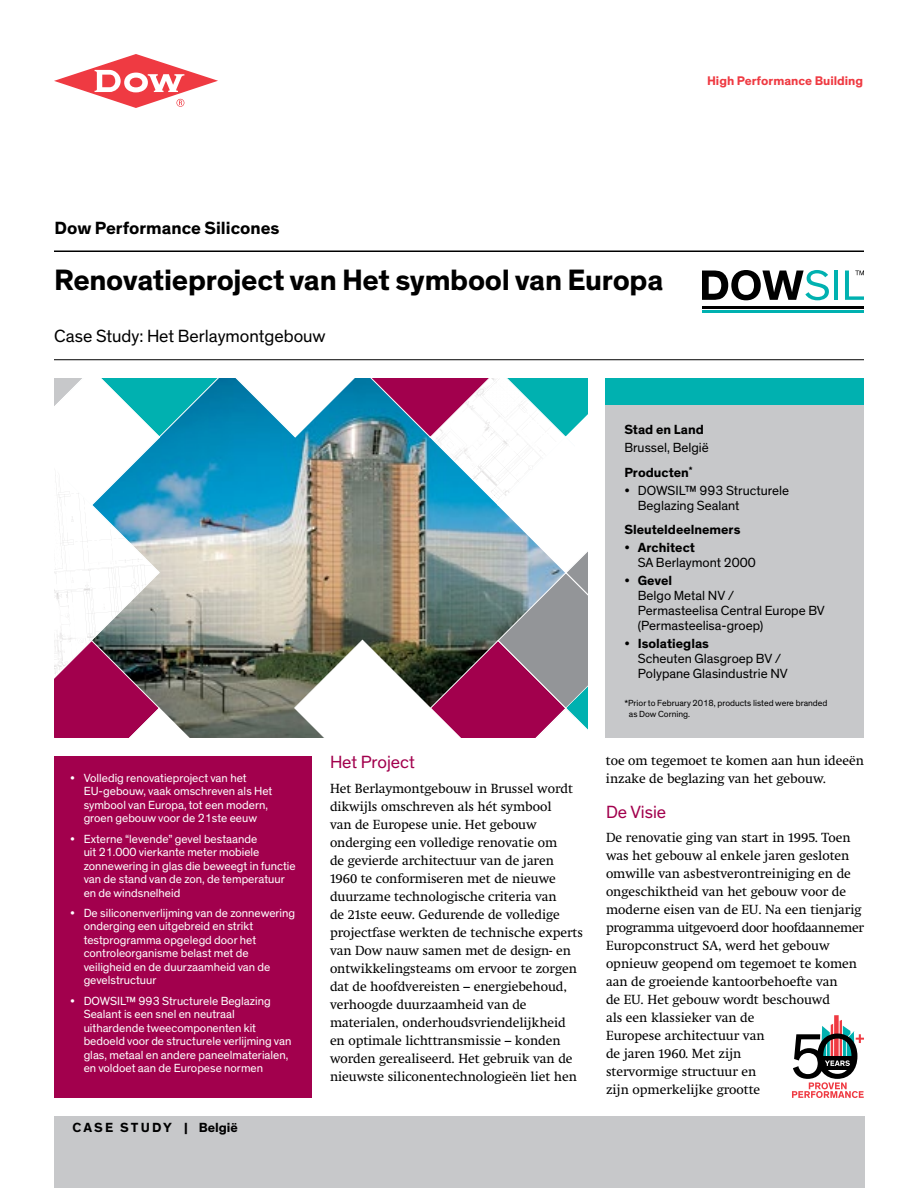
<style>
.page{position:relative;width:918px;height:1188px;background:#fff}
.page>*{position:absolute;margin:0;border:0;box-sizing:border-box;transform-origin:0 0}
.t1{font:700 30px "Dow Corporate";letter-spacing:-.01em;color:#000}
.t2{font:18px "Dow Corporate";color:#000}
.t3{font:700 18px "Dow Corporate";color:#000}
.t4{font:18px "Dow Corporate";color:#a2004d}
.t5{font:13.5px/18px "Swift Neue LT Pro";color:#000}
.t6{font:13.5px/15px "Dow Corporate";color:#000}
.t7{font:700 13.5px "Dow Corporate";color:#000}
.t8{font:700 13.5px "Dow Corporate";letter-spacing:.13em;color:#000}
.t9{font:700 12.75px "Dow Corporate";color:#ef3a42}
.t10{font:12px/13.5px "Dow Corporate";color:#fff}
.t11{font:9px/10.5px "Dow Corporate";color:#000}
.s1{font-weight:700}
</style>
<div class="page">
<div style="left:54px;top:1116px;width:810px;height:72px;background:#c7c8ca"></div>
<hr style="left:54px;top:359px;width:810px;height:1px;background:#000">
<hr style="left:54px;top:250px;width:810px;height:2px;background:#000">
<svg style="left:54px;top:54px;width:164px;height:54px"></svg>
<svg style="left:702px;top:270px;width:127px;height:30px"></svg>
<hr style="left:834px;top:271px;width:4px;height:29px;background:#00b1b0">
<svg style="left:845px;top:271px;width:19px;height:29px"></svg>
<hr style="left:702px;top:306px;width:162px;height:3px;background:#000">
<hr style="left:702px;top:310px;width:162px;height:3px;background:#00b1b0">
<div style="left:606px;top:396px;width:258px;height:342px;background:#c7c8ca"></div>
<div style="left:606px;top:378px;width:258px;height:27px;background:#00b1b0"></div>
<div style="left:54px;top:756px;width:258px;height:342px;background:#a2004d"></div>
<div style="left:834px;top:1015px;width:5px;height:46px;background:#ef3a42"></div>
<svg style="left:792px;top:1020px;width:72px;height:78px"></svg>
<img style="left:54px;top:378px;width:534px;height:360px">
<p class="t9" style="left:707px;top:73px;width:158px">High Performance Building</p>
<h2 class="t3" style="left:54px;top:217px;width:227px">Dow Performance Silicones</h2>
<h1 class="t1" style="left:54px;top:262px;width:611px">Renovatieproject van Het symbool van Europa</h1>
<h2 class="t2" style="left:54px;top:326px;width:273px">Case Study: Het Berlaymontgebouw</h2>
<p class="t10" style="left:84px;top:771px;width:190px;text-indent:-14px">• Volledig renovatieproject van het EU-gebouw, vaak omschreven als Het symbool van Europa, tot een modern, groen gebouw voor de 21ste eeuw</p>
<p class="t10" style="left:84px;top:832px;width:214px;text-indent:-14px">• Externe “levende” gevel bestaande<br>uit 21.000 vierkante meter mobiele zonnewering in glas die beweegt in functie van de stand van de zon, de temperatuur en de windsnelheid</p>
<p class="t10" style="left:84px;top:906px;width:213px;text-indent:-14px">• De siliconenverlijming van de zonnewering onderging een uitgebreid en strikt testprogramma opgelegd door het controleorganisme belast met de veiligheid en de duurzaamheid van de gevelstructuur</p>
<p class="t10" style="left:84px;top:994px;width:209px;text-indent:-14px">• DOWSIL™ 993 Structurele Beglazing Sealant is een snel en neutraal uithardende tweecomponenten kit bedoeld voor de structurele verlijming van glas, metaal en andere paneelmaterialen, en voldoet aan de Europese normen</p>
<p class="t8" style="left:73px;top:1119px;width:167px">CASE STUDY | België</p>
<h2 class="t4" style="left:330px;top:752px;width:86px">Het Project</h2>
<p class="t5" style="left:330px;top:779px;width:254px">Het Berlaymontgebouw in Brussel wordt dikwijls omschreven als hét symbool<br>van de Europese unie. Het gebouw onderging een volledige renovatie om<br>de gevierde architectuur van de jaren 1960 te conformiseren met de nieuwe duurzame technologische criteria van<br>de 21ste eeuw. Gedurende de volledige projectfase werkten de technische experts van Dow nauw samen met de design- en ontwikkelingsteams om ervoor te zorgen dat de hoofdvereisten – energiebehoud, verhoogde duurzaamheid van de materialen, onderhoudsvriendelijkheid en optimale lichttransmissie – konden worden gerealiseerd. Het gebruik van de nieuwste siliconentechnologieën liet hen</p>
<p class="t7" style="left:624px;top:421px;width:81px">Stad en Land</p>
<p class="t6" style="left:624px;top:435px;width:86px;line-height:24.8px">Brussel, België<br><span class="s1">Producten</span><sup>*</sup></p>
<p class="t6" style="left:638px;top:483px;width:153px;text-indent:-14px">• DOWSIL™ 993 Structurele<br>Beglazing Sealant</p>
<p class="t7" style="left:624px;top:521px;width:118px">Sleuteldeelnemers</p>
<p class="t6" style="left:638px;top:541px;width:119px;text-indent:-14px">• <span class="s1">Architect<br></span>SA Berlaymont 2000</p>
<p class="t6" style="left:638px;top:574px;width:188px;text-indent:-14px">• <span class="s1">Gevel<br></span>Belgo Metal NV /<br>Permasteelisa Central Europe BV (Permasteelisa-groep)</p>
<p class="t6" style="left:638px;top:637px;width:151px;text-indent:-14px">• <span class="s1">Isolatieglas<br></span>Scheuten Glasgroep BV /<br>Polypane Glasindustrie NV</p>
<p class="t11" style="left:629px;top:698px;width:200px;text-indent:-4px">*Prior to February 2018, products listed were branded as Dow Corning.</p>
<p class="t5" style="left:606px;top:751px;width:259px">toe om tegemoet te komen aan hun ideeën inzake de beglazing van het gebouw.</p>
<h2 class="t4" style="left:606px;top:801px;width:62px">De Visie</h2>
<p class="t5" style="left:606px;top:829px;width:260px">De renovatie ging van start in 1995. Toen was het gebouw al enkele jaren gesloten omwille van asbestverontreiniging en de ongeschiktheid van het gebouw voor de moderne eisen van de EU. Na een tienjarig programma uitgevoerd door hoofdaannemer Europconstruct SA, werd het gebouw opnieuw geopend om tegemoet te komen aan de groeiende kantoorbehoefte van<br>de EU. Het gebouw wordt beschouwd<br>als een klassieker van de<br>Europese architectuur van<br>de jaren 1960. Met zijn<br>stervormige structuur en<br>zijn opmerkelijke grootte</p>
</div>
